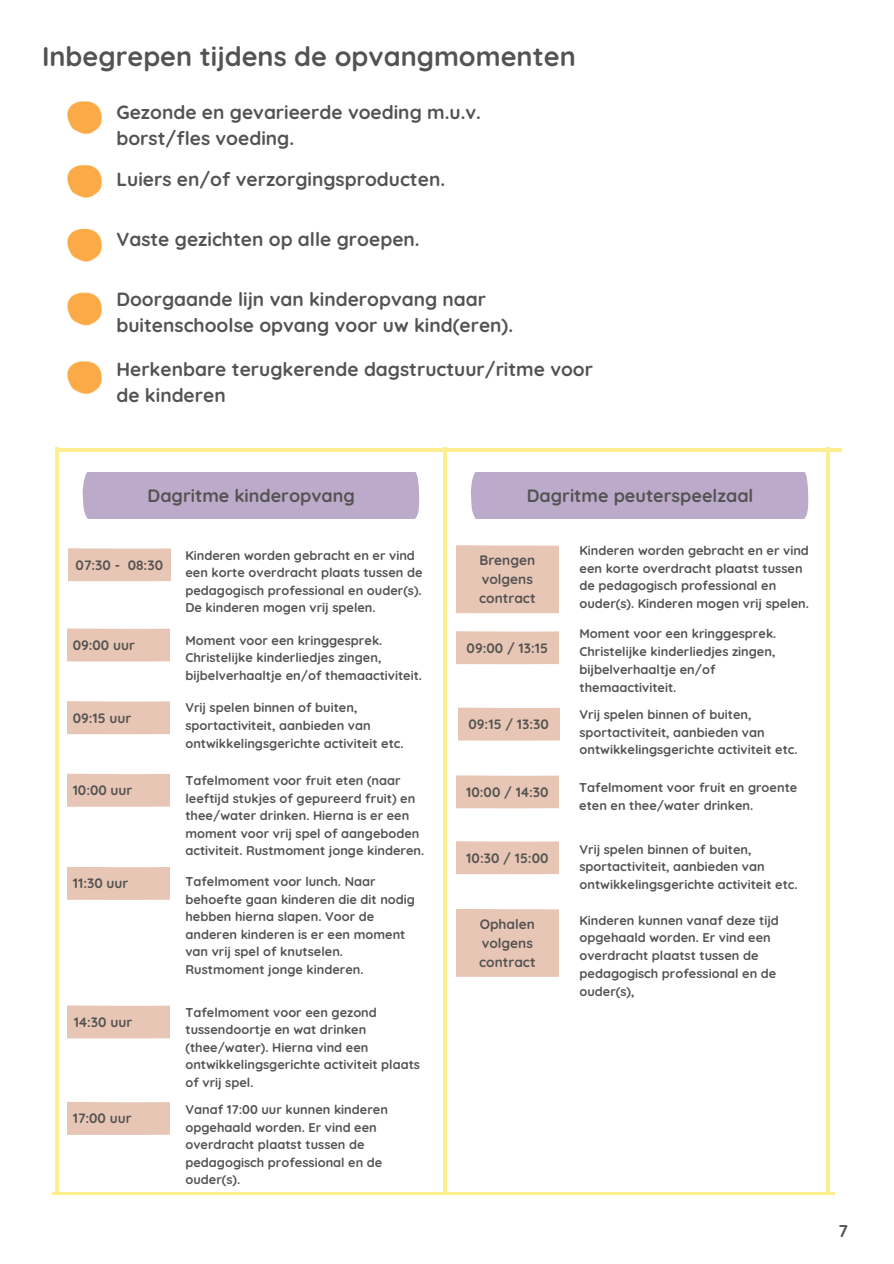
<style>
.page{position:relative;width:894px;height:1264px;background:#fff}
.page>*{position:absolute;margin:0;border:0;box-sizing:border-box;transform-origin:0 0}
.t1{font:700 27px "Quicksand";color:#545352}
.t2{font:700 19.05px/25.8px "Quicksand";color:#545352}
.t3{font:700 17.85px "Quicksand";color:#545352}
.t4{font:700 17.25px "Quicksand";color:#545352}
.t5{font:700 13.65px/18.9px "Quicksand";color:#545352}
.t6{font:700 12.75px/17.5px "Quicksand";color:#545352}
</style>
<div class="page">
<img style="left:67px;top:101px;width:35px;height:225px">
<img style="left:67px;top:361px;width:35px;height:34px">
<div style="left:83px;top:472px;width:337px;height:46px;background:#bbaac9"></div>
<hr style="left:443px;top:447px;width:4px;height:746px;background:#fcee8e">
<div style="left:470px;top:472px;width:338px;height:46px;background:#bbaac9"></div>
<hr style="left:56px;top:447px;width:3px;height:744px;background:#fcee8e">
<hr style="left:59px;top:448px;width:782px;height:3px;background:#fcee8e">
<hr style="left:826px;top:447px;width:3px;height:744px;background:#fcee8e">
<svg style="left:52px;top:1191px;width:782px;height:4px;fill:#fcee8e"></svg>
<div style="left:69px;top:548px;width:101px;height:34px;background:#e7c6b5"></div>
<div style="left:68px;top:628px;width:101px;height:34px;background:#e7c6b5"></div>
<div style="left:68px;top:701px;width:101px;height:34px;background:#e7c6b5"></div>
<div style="left:68px;top:773px;width:101px;height:34px;background:#e7c6b5"></div>
<div style="left:68px;top:867px;width:101px;height:33px;background:#e7c6b5"></div>
<div style="left:68px;top:1005px;width:101px;height:34px;background:#e7c6b5"></div>
<div style="left:68px;top:1102px;width:101px;height:33px;background:#e7c6b5"></div>
<div style="left:456px;top:545px;width:102px;height:69px;background:#e7c6b5"></div>
<div style="left:456px;top:631px;width:102px;height:34px;background:#e7c6b5"></div>
<div style="left:458px;top:707px;width:101px;height:34px;background:#e7c6b5"></div>
<div style="left:456px;top:775px;width:102px;height:34px;background:#e7c6b5"></div>
<div style="left:456px;top:841px;width:102px;height:34px;background:#e7c6b5"></div>
<div style="left:456px;top:909px;width:102px;height:68px;background:#e7c6b5"></div>
<p class="t1" style="left:42px;top:39px;width:535px">Inbegrepen tijdens de opvangmomenten</p>
<p class="t2" style="left:116px;top:99px;width:366px">Gezonde en gevarieerde voeding m.u.v. borst/fles voeding.</p>
<h2 class="t2" style="left:116px;top:166px;width:330px">Luiers en/of verzorgingsproducten.</h2>
<h2 class="t2" style="left:116px;top:226px;width:304px">Vaste gezichten op alle groepen.</h2>
<h2 class="t2" style="left:116px;top:285px;width:398px">Doorgaande lijn van kinderopvang naar buitenschoolse opvang voor uw kind(eren).</h2>
<p class="t2" style="left:116px;top:356px;width:478px">Herkenbare terugkerende dagstructuur/ritme voor de kinderen</p>
<h2 class="t3" style="left:147px;top:484px;width:209px">Dagritme kinderopvang</h2>
<p class="t3" style="left:526px;top:484px;width:228px">Dagritme peuterspeelzaal</p>
<p class="t5" style="left:76px;top:555px;width:89px">07:30 - 08:30</p>
<h2 class="t6" style="left:185px;top:546px;width:238px">Kinderen worden gebracht en er vind een korte overdracht plaats tussen de pedagogisch professional en ouder(s).<br>De kinderen mogen vrij spelen.</h2>
<p class="t5" style="left:73px;top:635px;width:64px">09:00 uur</p>
<p class="t6" style="left:185px;top:631px;width:198px">Moment voor een kringgesprek.</p>
<p class="t6" style="left:185px;top:649px;width:238px">Christelijke kinderliedjes zingen, bijbelverhaaltje en/of themaactiviteit.</p>
<p class="t5" style="left:73px;top:708px;width:60px">09:15 uur</p>
<p class="t6" style="left:185px;top:699px;width:220px">Vrij spelen binnen of buiten, sportactiviteit, aanbieden van ontwikkelingsgerichte activiteit etc.</p>
<p class="t6" style="left:185px;top:771px;width:240px">Tafelmoment voor fruit eten (naar leeftijd stukjes of gepureerd fruit) en thee/water drinken. Hierna is er een moment voor vrij spel of aangeboden activiteit. Rustmoment jonge kinderen.</p>
<p class="t6" style="left:185px;top:872px;width:231px">Tafelmoment voor lunch. Naar behoefte gaan kinderen die dit nodig hebben hierna slapen. Voor de anderen kinderen is er een moment van vrij spel of knutselen.<br>Rustmoment jonge kinderen.</p>
<p class="t6" style="left:185px;top:1003px;width:236px">Tafelmoment voor een gezond tussendoortje en wat drinken (thee/water). Hierna vind een ontwikkelingsgerichte activiteit plaats of vrij spel.</p>
<p class="t6" style="left:185px;top:1100px;width:204px">Vanaf 17:00 uur kunnen kinderen opgehaald worden. Er vind een overdracht plaatst tussen de pedagogisch professional en de ouder(s).</p>
<p class="t5" style="left:73px;top:780px;width:61px">10:00 uur</p>
<p class="t5" style="left:73px;top:873px;width:57px">11:30 uur</p>
<p class="t5" style="left:74px;top:1012px;width:60px">14:30 uur</p>
<p class="t5" style="left:73px;top:1108px;width:60px">17:00 uur</p>
<p class="t5" style="left:479px;top:551px;width:58px">Brengen volgens contract</p>
<p class="t5" style="left:466px;top:638px;width:83px">09:00 / 13:15</p>
<p class="t5" style="left:468px;top:714px;width:82px">09:15 / 13:30</p>
<p class="t5" style="left:466px;top:782px;width:84px">10:00 / 14:30</p>
<p class="t5" style="left:466px;top:848px;width:84px">10:30 / 15:00</p>
<p class="t5" style="left:479px;top:914px;width:58px">Ophalen volgens contract</p>
<p class="t6" style="left:579px;top:541px;width:231px">Kinderen worden gebracht en er vind een korte overdracht plaatst tussen de pedagogisch professional en ouder(s). Kinderen mogen vrij spelen.</p>
<p class="t6" style="left:579px;top:625px;width:198px">Moment voor een kringgesprek.<br>Christelijke kinderliedjes zingen, bijbelverhaaltje en/of themaactiviteit.</p>
<p class="t6" style="left:579px;top:705px;width:220px">Vrij spelen binnen of buiten, sportactiviteit, aanbieden van ontwikkelingsgerichte activiteit etc.</p>
<p class="t6" style="left:579px;top:778px;width:220px">Tafelmoment voor fruit en groente eten en thee/water drinken.</p>
<h2 class="t6" style="left:579px;top:840px;width:220px">Vrij spelen binnen of buiten, sportactiviteit, aanbieden van ontwikkelingsgerichte activiteit etc.</h2>
<p class="t6" style="left:579px;top:911px;width:201px">Kinderen kunnen vanaf deze tijd opgehaald worden. Er vind een overdracht plaatst tussen de pedagogisch professional en de ouder(s),</p>
<p class="t4" style="left:838px;top:1219px;width:11px">7</p>
</div>
